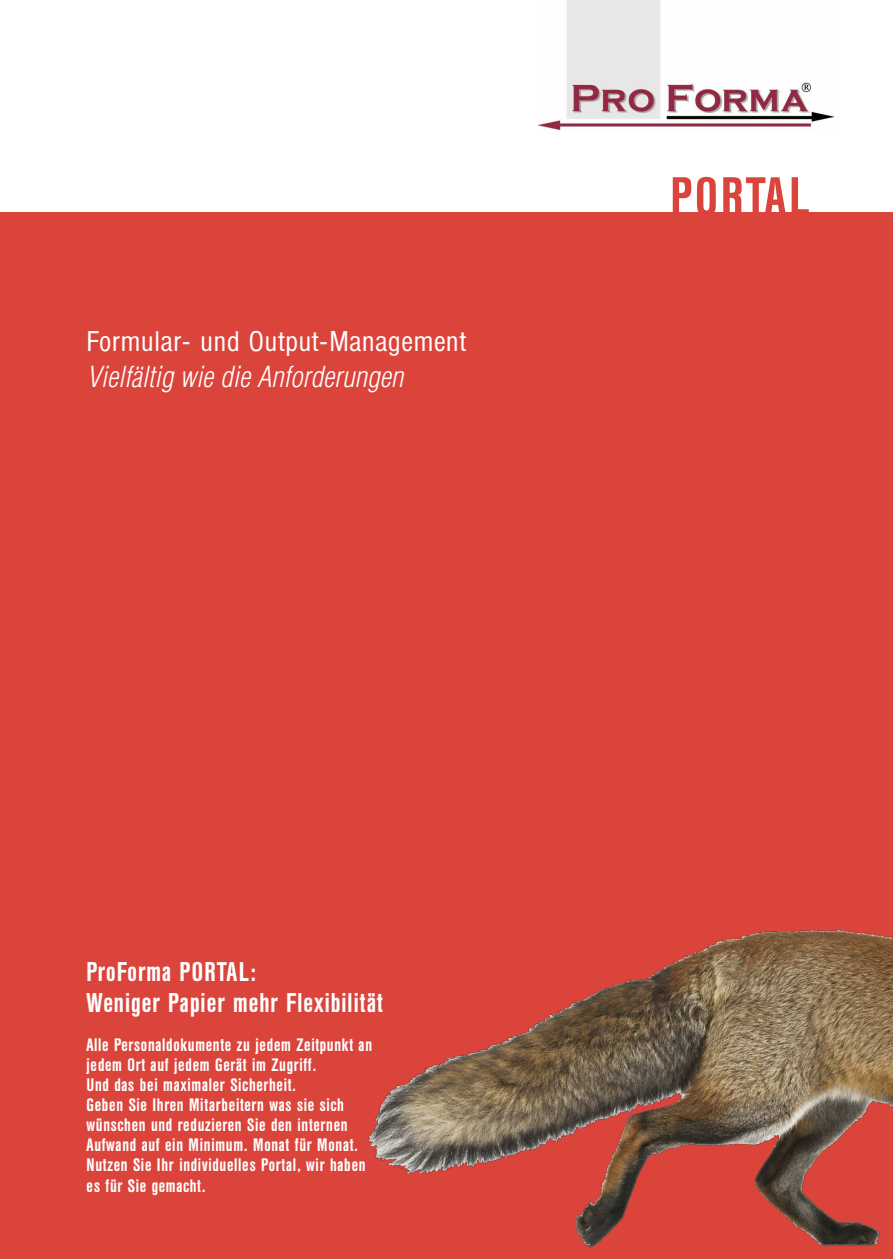
<style>
.page{position:relative;width:893px;height:1259px;background:#fff}
.page>*{position:absolute;margin:0;border:0;box-sizing:border-box;transform-origin:0 0}
.t1{font:500 54px "Helvetica Con BQ";letter-spacing:.06em;color:#db443b}
.t2{font:300 28.35px "Helvetica Con BQ";letter-spacing:.03em;color:#fff}
.t3{font:italic 300 condensed 28.35px "Helvetica";color:#fff}
.t4{font:500 27px/30.9px "Helvetica Con BQ";letter-spacing:.04em;color:#fff}
.t5{font:500 18px/20.1px "Helvetica Con BQ";letter-spacing:.04em;color:#fff}
</style>
<div class="page">
<div style="left:0;top:213px;width:893px;height:1046px;background:#db443b"></div>
<img style="left:537px;top:0;width:298px;height:130px">
<img style="left:368px;top:929px;width:525px;height:319px">
<h2 class="t2" style="left:87px;top:326px;width:381px">Formular- und Output-Management</h2>
<h2 class="t3" style="left:87px;top:365px;width:318px">Vielfältig wie die Anforderungen</h2>
<h1 class="t1" style="left:670px;top:168px;width:140px">PORTAL</h1>
<h3 class="t4" style="left:87px;top:956px;width:298px">ProForma PORTAL:<br>Weniger Papier mehr Flexibilität</h3>
<p class="t5" style="left:87px;top:1034px;width:287px">Alle Personaldokumente zu jedem Zeitpunkt an jedem Ort auf jedem Gerät im Zugriff.<br>Und das bei maximaler Sicherheit.<br>Geben Sie Ihren Mitarbeitern was sie sich wünschen und reduzieren Sie den internen Aufwand auf ein Minimum. Monat für Monat.<br>Nutzen Sie Ihr individuelles Portal, wir haben es für Sie gemacht.</p>
</div>
